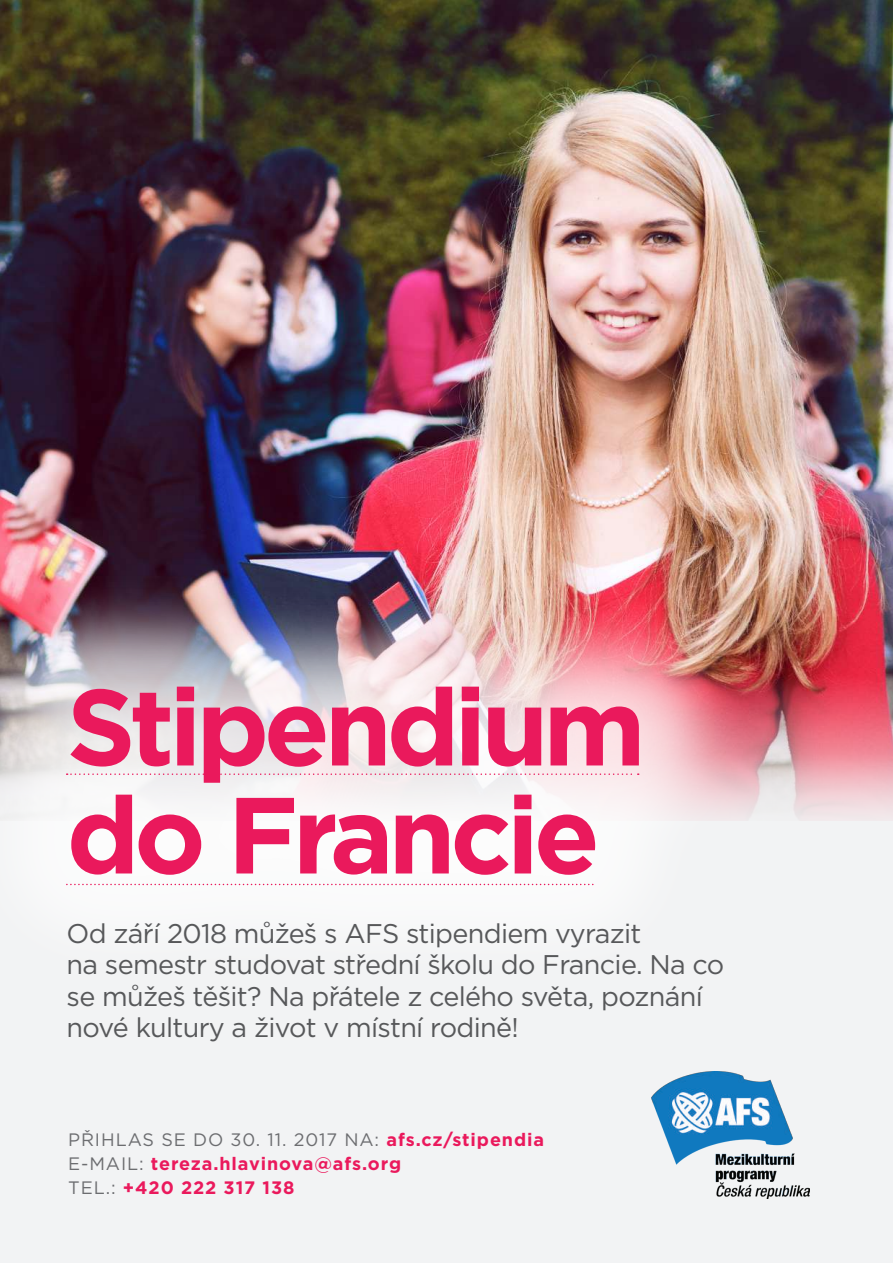
<style>
.page{position:relative;width:893px;height:1263px;background:#fff}
.page>*{position:absolute;margin:0;border:0;box-sizing:border-box;transform-origin:0 0}
.t1{font:700 108px/108px "Gotham";letter-spacing:-.05em;color:#ea195c}
.t2{font:27px/31.5px "Gotham";letter-spacing:-.025em;color:#57585a}
.t3{font:700 18px/24px "Gotham";letter-spacing:.05em;color:#ea195c}
.s1{font-weight:400;color:#6c6d70}
</style>
<div class="page">
<img style="left:0;top:0;width:893px;height:555px">
<div style="left:0;top:888px;width:893px;height:375px;background:#f2f3f4"></div>
<img style="left:0;top:555px;width:893px;height:47px">
<img style="left:0;top:602px;width:893px;height:286px">
<svg style="left:67px;top:773px;width:572px;height:2px"></svg>
<svg style="left:67px;top:884px;width:527px;height:1px"></svg>
<img style="left:652px;top:1071px;width:158px;height:127px">
<h1 class="t1" style="left:67px;top:673px;width:581px">Stipendium do Francie</h1>
<p class="t2" style="left:67px;top:917px;width:659px">Od září 2018 můžeš s AFS stipendiem vyrazit<br>na semestr studovat střední školu do Francie. Na co se můžeš těšit? Na přátele z celého světa, poznání nové kultury a život v místní rodině!</p>
<p class="t3" style="left:68px;top:1127px;width:477px"><span class="s1">PŘIHLAS SE DO 30. 11. 2017 NA:</span> afs.cz/stipendia<br><span class="s1">E-MAIL:</span> tereza.hlavinova@afs.org<br><span class="s1">TEL.:</span> +420 222 317 138</p>
</div>
